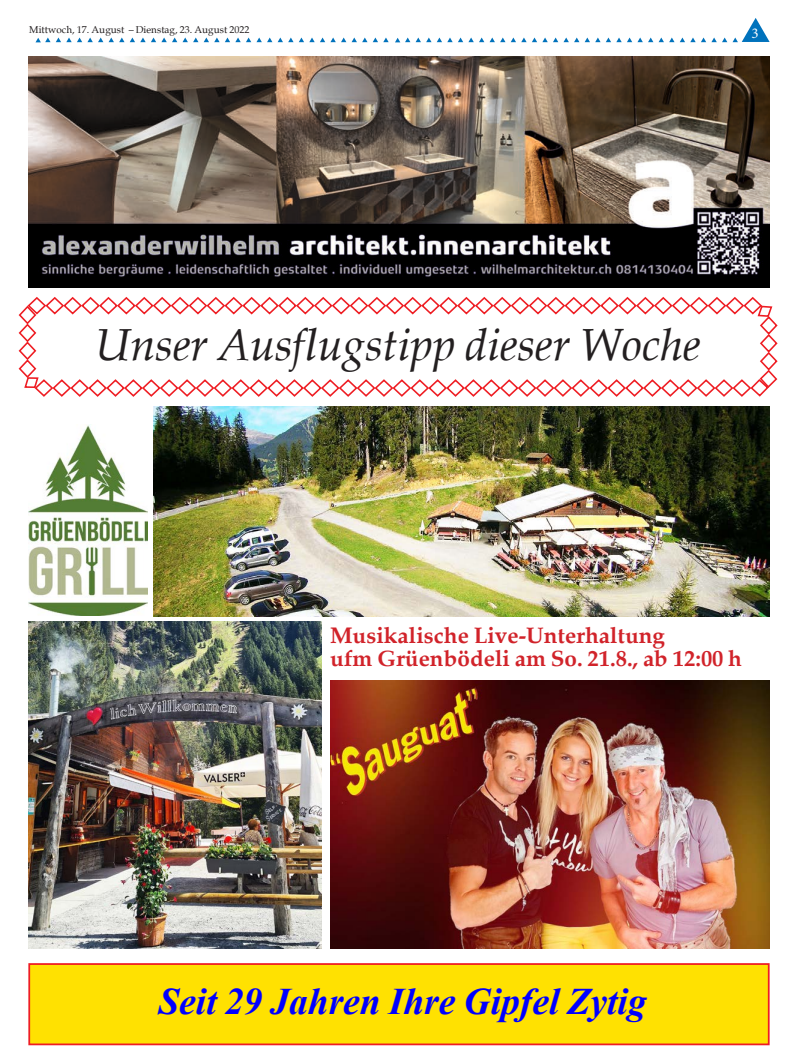
<style>
.page{position:relative;width:798px;height:1063px;background:#fff}
.page>*{position:absolute;margin:0;border:0;box-sizing:border-box;transform-origin:0 0}
.Lauftext{font:italic 45px "Palatia";color:#231f20}
.Lauftext-2{font:italic 700 37.5px "Times New Roman";color:#00f}
.Lauftext-3{font:700 22.5px "Palatia";color:#d1232a}
.t1{font:15px "Minion Pro";color:#fff}
.t2{font:10px "Palatia";color:#231f20}
</style>
<div class="page">
<svg style="left:669px;top:38px;width:15px;height:4px"></svg>
<svg style="left:595px;top:38px;width:68px;height:4px"></svg>
<svg style="left:574px;top:38px;width:15px;height:4px"></svg>
<svg style="left:500px;top:38px;width:68px;height:4px"></svg>
<svg style="left:479px;top:38px;width:15px;height:4px"></svg>
<svg style="left:690px;top:18px;width:79px;height:24px"></svg>
<svg style="left:395px;top:38px;width:78px;height:4px"></svg>
<svg style="left:320px;top:38px;width:68px;height:4px"></svg>
<svg style="left:225px;top:38px;width:89px;height:4px"></svg>
<svg style="left:130px;top:38px;width:89px;height:4px"></svg>
<svg style="left:35px;top:38px;width:89px;height:4px"></svg>
<div style="left:29px;top:964px;width:739px;height:80px;background:#ffe101"></div>
<div style="left:28px;top:963px;width:741px;height:82px;border:2px solid #ee1d23"></div>
<img style="left:28px;top:622px;width:293px;height:327px">
<img style="left:153px;top:407px;width:616px;height:209px">
<img style="left:28px;top:424px;width:119px;height:192px">
<svg style="left:18px;top:297px;width:760px;height:100px"></svg>
<img style="left:28px;top:57px;width:741px;height:230px">
<img style="left:330px;top:680px;width:439px;height:269px">
<p class="t2" style="left:29px;top:23px;width:222px">Mittwoch, 17. August – Dienstag, 23. August 2022</p>
<p class="t1" style="left:751px;top:23px;width:9px">3</p>
<p class="Lauftext" style="left:95px;top:318px;width:606px">Unser Ausflugstipp dieser Woche</p>
<p class="Lauftext-3" style="left:330px;top:622px;width:336px">Musikalische Live-Unterhaltung</p>
<p class="Lauftext-3" style="left:330px;top:644px;width:413px">ufm Grüenbödeli am So. 21.8., ab 12:00 h</p>
<p class="Lauftext-2" style="left:158px;top:976px;width:489px">Seit 29 Jahren Ihre Gipfel Zytig</p>
</div>
